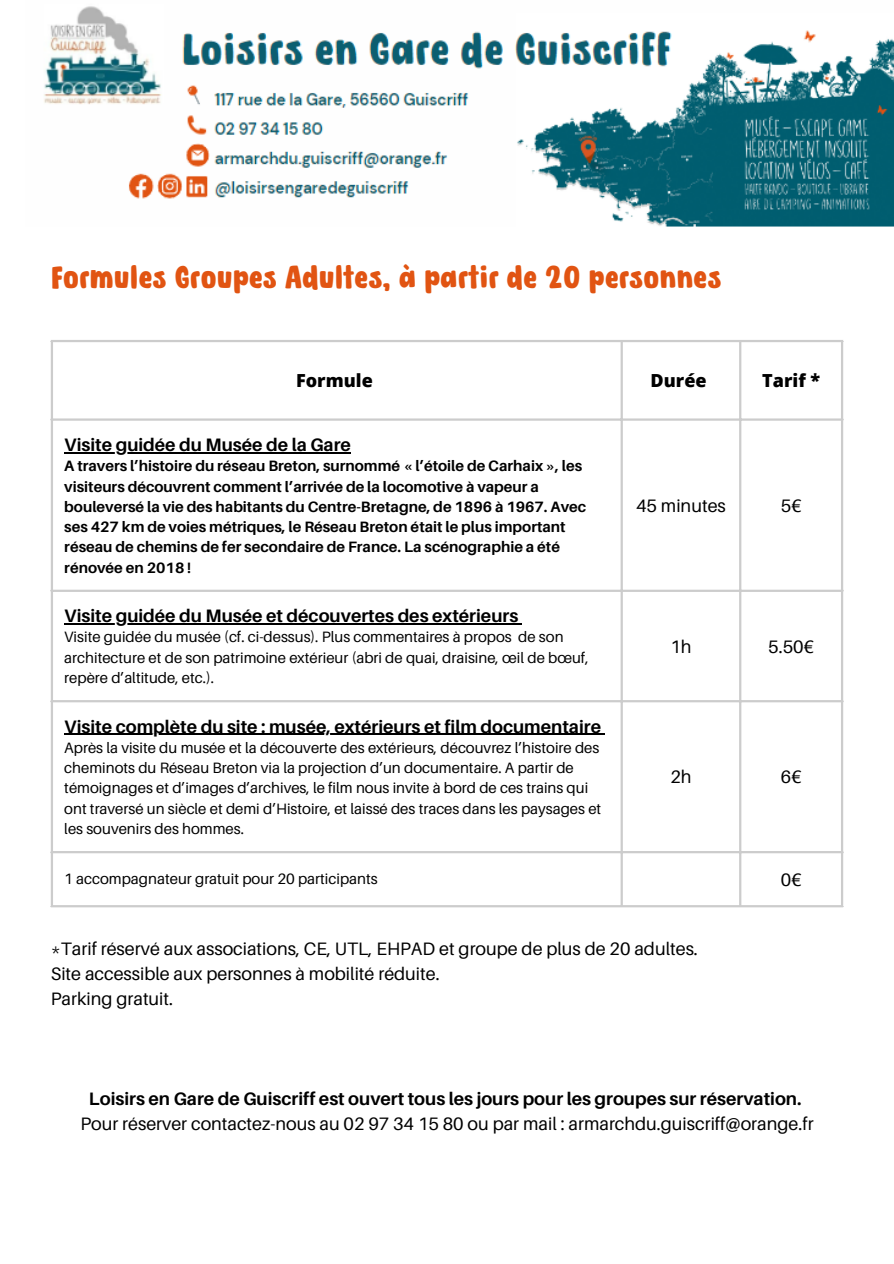
<style>
.page{position:relative;width:894px;height:1264px;background:#fff}
.page>*{position:absolute;margin:0;border:0;box-sizing:border-box;transform-origin:0 0}
.t1{font:700 31.5px "DONGTAO";color:#e15412}
.t2{font:18px/25px "Aileron";color:#000}
.t3{font:700 18px "Aileron";color:#000}
.t4{font:800 18px "Open Sans";color:#000}
.t5{font:15px/20.2px "Aileron";color:#000}
.t6{font:700 15px/20.2px "Aileron";color:#000}
</style>
<div class="page">
<img style="left:44px;top:6px;width:849px;height:221px">
<hr style="left:64px;top:452px;width:287px;height:1px;background:#000">
<hr style="left:64px;top:623px;width:454px;height:1px;background:#000">
<hr style="left:64px;top:733px;width:537px;height:1px;background:#000">
<hr style="left:51px;top:342px;width:2px;height:563px;background:#ccc">
<hr style="left:620px;top:342px;width:2px;height:563px;background:#ccc">
<hr style="left:739px;top:342px;width:2px;height:563px;background:#ccc">
<hr style="left:840px;top:342px;width:3px;height:563px;background:#ccc">
<hr style="left:51px;top:340px;width:792px;height:2px;background:#ccc">
<hr style="left:51px;top:418px;width:792px;height:3px;background:#ccc">
<hr style="left:51px;top:589px;width:792px;height:3px;background:#ccc">
<hr style="left:51px;top:700px;width:792px;height:2px;background:#ccc">
<hr style="left:51px;top:851px;width:792px;height:2px;background:#ccc">
<hr style="left:51px;top:905px;width:792px;height:2px;background:#ccc">
<h1 class="t1" style="left:51px;top:265px;width:672px">Formules Groupes Adultes, à partir de 20 personnes</h1>
<p class="t4" style="left:296px;top:368px;width:78px">Formule</p>
<p class="t4" style="left:650px;top:368px;width:57px">Durée</p>
<p class="t4" style="left:762px;top:368px;width:59px">Tarif *</p>
<p class="t3" style="left:64px;top:433px;width:288px">Visite guidée du Musée de la Gare</p>
<p class="t6" style="left:64px;top:455px;width:523px">A travers l’histoire du réseau Breton, surnommé « l’étoile de Carhaix », les visiteurs découvrent comment l’arrivée de la locomotive à vapeur a bouleversé la vie des habitants du Centre-Bretagne, de 1896 à 1967. Avec ses 427 km de voies métriques, le Réseau Breton était le plus important réseau de chemins de fer secondaire de France. La scénographie a été rénovée en 2018 !</p>
<p class="t2" style="left:636px;top:493px;width:91px">45 minutes</p>
<p class="t2" style="left:780px;top:493px;width:22px">5€</p>
<p class="t3" style="left:64px;top:604px;width:455px">Visite guidée du Musée et découvertes des extérieurs</p>
<p class="t5" style="left:64px;top:626px;width:525px">Visite guidée du musée (cf. ci-dessus). Plus commentaires à propos de son architecture et de son patrimoine extérieur (abri de quai, draisine, œil de bœuf, repère d’altitude, etc.).</p>
<p class="t2" style="left:670px;top:633px;width:23px">1h</p>
<p class="t2" style="left:768px;top:633px;width:47px">5.50€</p>
<p class="t3" style="left:64px;top:715px;width:538px">Visite complète du site : musée, extérieurs et film documentaire</p>
<p class="t5" style="left:64px;top:737px;width:538px">Après la visite du musée et la découverte des extérieurs, découvrez l’histoire des cheminots du Réseau Breton via la projection d’un documentaire. A partir de témoignages et d’images d’archives, le film nous invite à bord de ces trains qui ont traversé un siècle et demi d’Histoire, et laissé des traces dans les paysages et les souvenirs des hommes.</p>
<p class="t2" style="left:670px;top:764px;width:23px">2h</p>
<p class="t2" style="left:780px;top:764px;width:22px">6€</p>
<p class="t5" style="left:64px;top:868px;width:315px">1 accompagnateur gratuit pour 20 participants</p>
<p class="t2" style="left:780px;top:866px;width:22px">0€</p>
<p class="t2" style="left:51px;top:935px;width:648px">*Tarif réservé aux associations, CE, UTL, EHPAD et groupe de plus de 20 adultes.<br>Site accessible aux personnes à mobilité réduite.<br>Parking gratuit.</p>
<p class="t3" style="left:89px;top:1087px;width:714px">Loisirs en Gare de Guiscriff est ouvert tous les jours pour les groupes sur réservation.</p>
<p class="t2" style="left:80px;top:1110px;width:734px">Pour réserver contactez-nous au 02 97 34 15 80 ou par mail : armarchdu.guiscriff@orange.fr</p>
</div>
